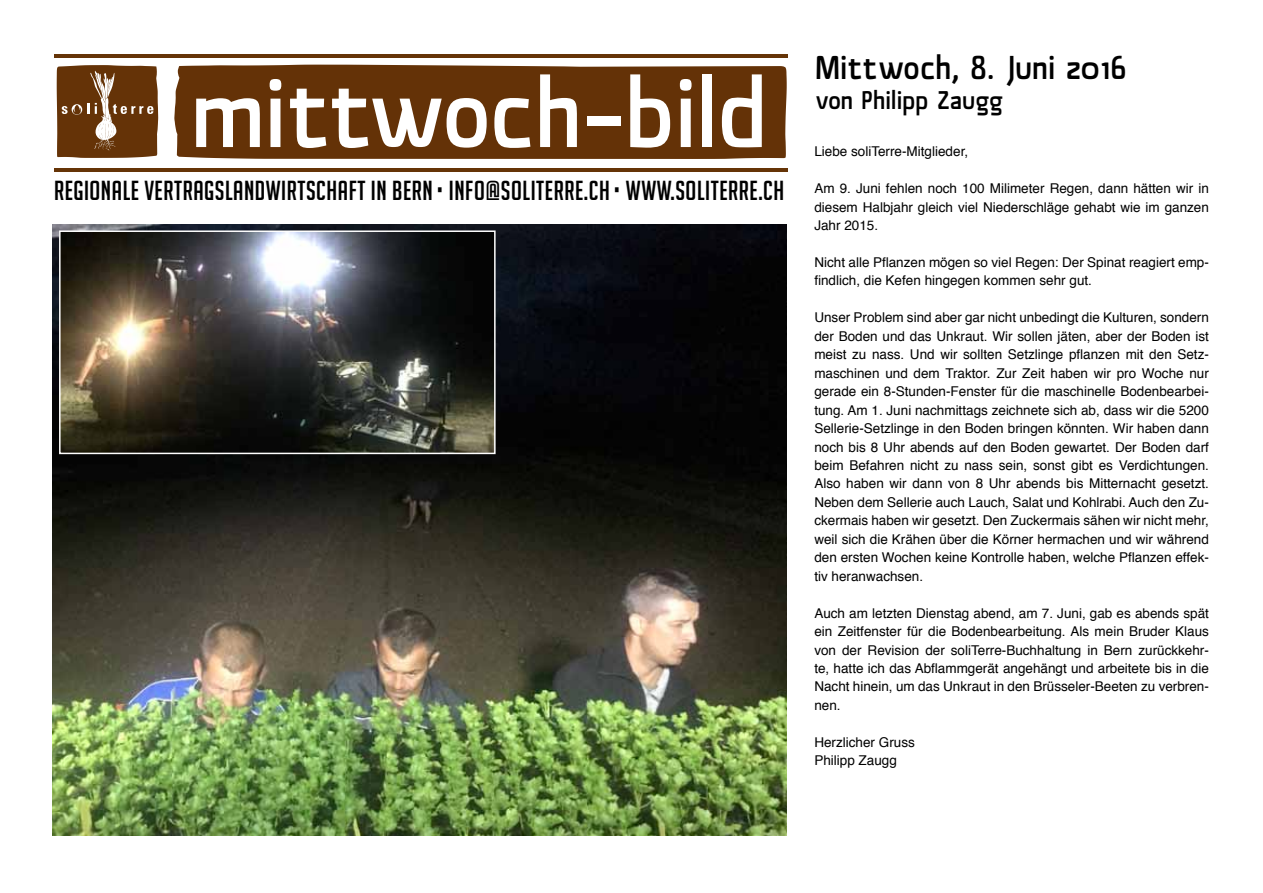
<style>
.page{position:relative;width:1263px;height:893px;background:#fff}
.page>*{position:absolute;margin:0;border:0;box-sizing:border-box;transform-origin:0 0}
.t1{font:500 96.9px "Material Sans";letter-spacing:-.005em;color:#fff}
.t2{font:500 33px "Material Sans";color:#000}
.t3{font:26.85px "Big Noodle Titling";letter-spacing:.02em;color:#000}
.t4{font:500 25.5px "Material Sans";color:#000}
.t5{font:13.5px/18.5px "Helvetica";color:#000;text-align:justify}
</style>
<div class="page">
<svg style="left:57px;top:65px;width:101px;height:93px;background:#784c25"></svg>
<hr style="left:54px;top:168px;width:734px;height:4px;background:#653407">
<hr style="left:54px;top:54px;width:734px;height:3px;background:#653407">
<div style="left:174px;top:65px;width:613px;height:94px;background:#643207"></div>
<img style="left:53px;top:224px;width:733px;height:611px">
<img style="left:62px;top:233px;width:431px;height:218px">
<div style="left:59px;top:230px;width:437px;height:224px;border:2px solid #fff"></div>
<h1 class="t1" style="left:191px;top:60px;width:577px">mittwoch-bild</h1>
<h3 class="t3" style="left:54px;top:176px;width:732px">REGIONALE VERTRAGSLANDWIRTSCHAFT IN BERN • INFO@SOLITERRE.CH • WWW.SOLITERRE.CH</h3>
<h2 class="t2" style="left:815px;top:49px;width:313px">Mittwoch, 8. Juni 2016</h2>
<h3 class="t4" style="left:815px;top:86px;width:190px">von Philipp Zaugg</h3>
<p class="t5" style="left:814px;top:143px;width:155px">Liebe soliTerre-Mitglieder,</p>
<p class="t5" style="left:814px;top:180px;width:396px">Am 9. Juni fehlen noch 100 Milimeter Regen, dann hätten wir in diesem Halbjahr gleich viel Niederschläge gehabt wie im ganzen Jahr 2015.</p>
<p class="t5" style="left:814px;top:253px;width:396px">Nicht alle Pflanzen mögen so viel Regen: Der Spinat reagiert emp&shy;findlich, die Kefen hingegen kommen sehr gut.</p>
<p class="t5" style="left:814px;top:309px;width:396px">Unser Problem sind aber gar nicht unbedingt die Kulturen, sondern der Boden und das Unkraut. Wir sollen jäten, aber der Boden ist meist zu nass. Und wir sollten Setzlinge pflanzen mit den Setz&shy;maschinen und dem Traktor. Zur Zeit haben wir pro Woche nur gerade ein 8-Stunden-Fenster für die maschinelle Bodenbearbei&shy;tung. Am 1. Juni nachmittags zeichnete sich ab, dass wir die 5200<br>Sellerie-Setzlinge in den Boden bringen könnten. Wir haben dann noch bis 8 Uhr abends auf den Boden gewartet. Der Boden darf beim Befahren nicht zu nass sein, sonst gibt es Verdichtungen.<br>Also haben wir dann von 8 Uhr abends bis Mitternacht gesetzt.<br>Neben dem Sellerie auch Lauch, Salat und Kohlrabi. Auch den Zu&shy;ckermais haben wir gesetzt. Den Zuckermais sähen wir nicht mehr, weil sich die Krähen über die Körner hermachen und wir während den ersten Wochen keine Kontrolle haben, welche Pflanzen effek&shy;tiv heranwachsen.</p>
<p class="t5" style="left:814px;top:604px;width:396px">Auch am letzten Dienstag abend, am 7. Juni, gab es abends spät ein Zeitfenster für die Bodenbearbeitung. Als mein Bruder Klaus von der Revision der soliTerre-Buchhaltung in Bern zurückkehr&shy;te, hatte ich das Abflammgerät angehängt und arbeitete bis in die Nacht hinein, um das Unkraut in den Brüsseler-Beeten zu verbren&shy;nen.</p>
<p class="t5" style="left:814px;top:733px;width:102px">Herzlicher Gruss<br>Philipp Zaugg</p>
</div>
